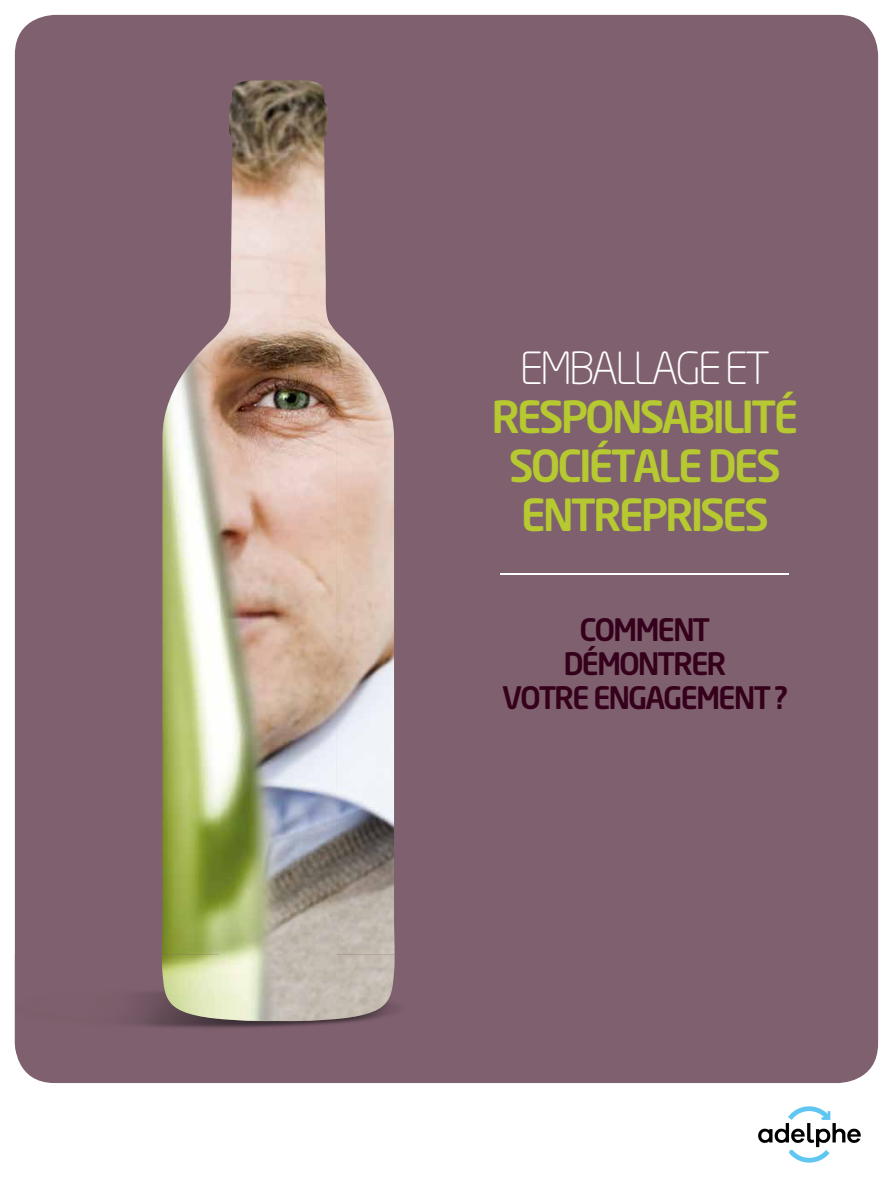
<style>
.page{position:relative;width:893px;height:1191px;background:#fff}
.page>*{position:absolute;margin:0;border:0;box-sizing:border-box;transform-origin:0 0}
.t1{font:500 43.75px/49px "Neo Sans Std";letter-spacing:-.07em;color:#b6c930;text-align:center}
.t2{font:300 43.75px "Neo Sans Std";letter-spacing:-.07em;color:#fff}
.t3{font:500 30.62px/34.3px "Neo Sans Std";letter-spacing:-.07em;color:#35001b;text-align:center}
</style>
<div class="page">
<div style="left:15px;top:15px;width:863px;height:1068px;background:#7f606e;border-radius:40px"></div>
<hr style="left:501px;top:573px;width:288px;height:1px;background:#fff">
<img style="left:15px;top:954px;width:343px;height:98px">
<img style="left:220px;top:80px;width:117px;height:874px">
<img style="left:162px;top:332px;width:58px;height:622px">
<img style="left:336px;top:332px;width:59px;height:622px">
<img style="left:162px;top:954px;width:233px;height:67px">
<img style="left:758px;top:1106px;width:103px;height:57px">
<p class="t2" style="left:520px;top:341px;width:252px">EMBALLAGE ET</p>
<p class="t1" style="left:491px;top:391px;width:309px">RESPONSABILITÉ<br>SOCIÉTALE DES<br>ENTREPRISES</p>
<p class="t3" style="left:502px;top:611px;width:287px">COMMENT<br>DÉMONTRER<br>VOTRE ENGAGEMENT ?</p>
</div>
